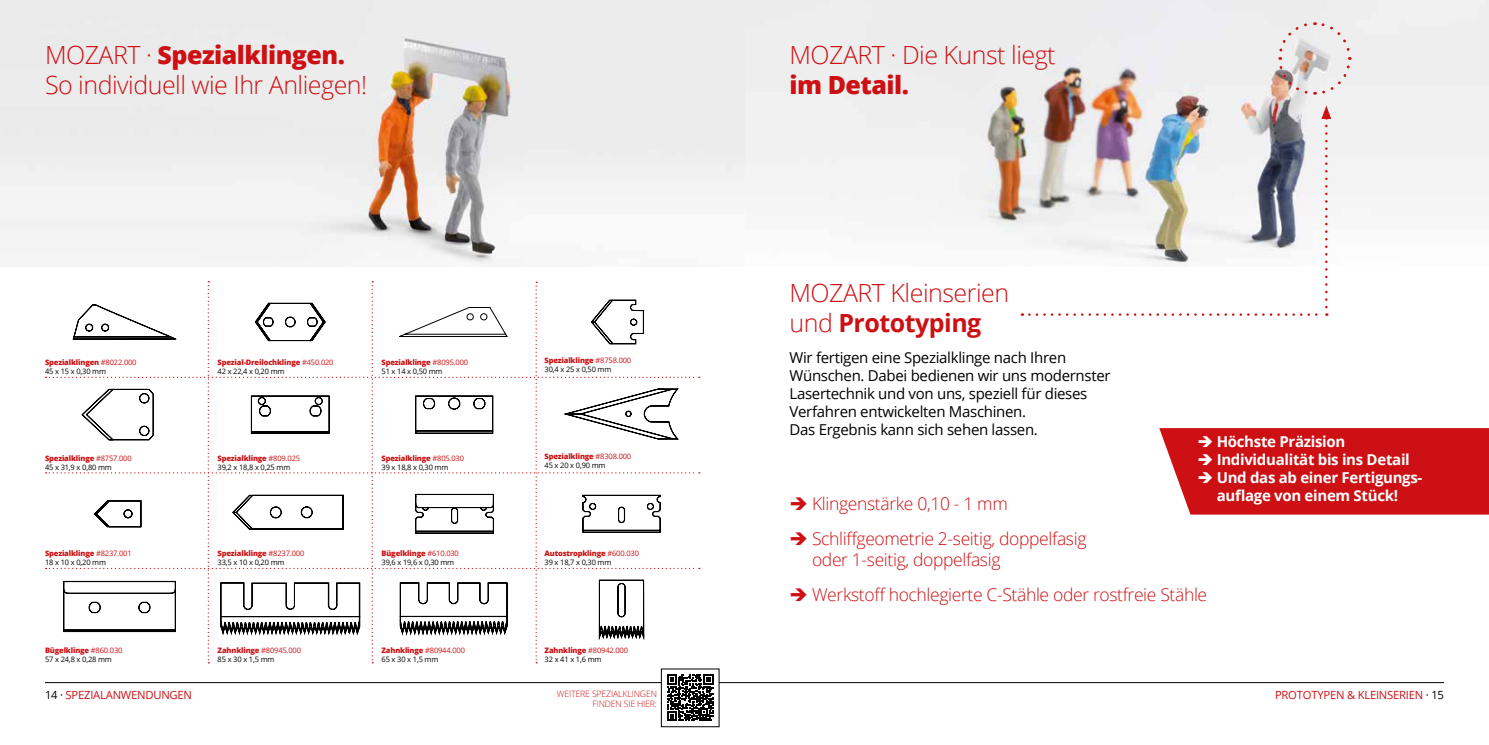
<style>
.page{position:relative;width:1489px;height:745px;background:#fff}
.page>*{position:absolute;margin:0;border:0;box-sizing:border-box;transform-origin:0 0}
.t1{font:300 25px/30px "Open Sans";letter-spacing:-.02em;color:#cd1013}
.t2{font:800 25px "Open Sans";letter-spacing:-.02em;color:#cd1013}
.t3{font:300 17.5px/21px "Open Sans";letter-spacing:-.02em;color:#cd1013}
.t4{font:15px/18px "Open Sans";letter-spacing:-.02em;color:#000}
.t5{font:700 15px/18px "Open Sans";letter-spacing:-.02em;color:#fff;text-align:center}
.t6{font:11.25px "Open Sans";letter-spacing:-.02em;color:#cd1013}
.t7{font:300 8.75px/10.5px "Open Sans";letter-spacing:-.02em;color:#cd1013;text-align:right}
.t8{font:7.5px/9px "Open Sans";letter-spacing:-.02em;color:#000}
.t9{font:800 7.5px/9px "Open Sans";letter-spacing:-.02em;color:#cd1013}
.s1{font-weight:800}
.s2{font-weight:400}
.s3{font-weight:400;color:#000}
.s4{font-weight:800;color:#cd1013}
.s5{color:#cd1013}
.s6{font-weight:700}
.s7{color:#000}
</style>
<div class="page">
<img style="left:0;top:0;width:1488px;height:266px">
<hr style="left:45px;top:682px;width:1398px;height:1px;background:#000">
<svg style="left:1276px;top:21px;width:75px;height:75px;background:#e3dad8"></svg>
<svg style="left:1029px;top:313px;width:298px;height:2px"></svg>
<svg style="left:1321px;top:105px;width:10px;height:202px"></svg>
<svg style="left:46px;top:281px;width:653px;height:382px"></svg>
<div style="left:400px;top:616px;width:107px;height:1px;border:1px solid #000"></div>
<div style="left:661px;top:668px;width:58px;height:58px;background:#fff"></div>
<svg style="left:667px;top:674px;width:46px;height:46px"></svg>
<svg style="left:1159px;top:428px;width:329px;height:86px;background:#cf1e20"></svg>
<h1 class="t1" style="left:45px;top:39px;width:324px">MOZART · <span class="s1">Spezialklingen.<br></span>So individuell wie Ihr Anliegen!</h1>
<p class="t9" style="left:45px;top:357px;width:93px">Spezialklingen <span class="s2">#8022.000<br></span><span class="s3">45 x 15 x 0,30 mm</span></p>
<p class="t9" style="left:217px;top:357px;width:117px">Spezial-Dreilochklinge <span class="s2">#450.020<br></span><span class="s3">42 x 22,4 x 0,20 mm</span></p>
<p class="t9" style="left:381px;top:357px;width:88px">Spezialklinge <span class="s2">#8095.000<br></span><span class="s3">51 x 14 x 0,50 mm</span></p>
<p class="t8" style="left:45px;top:453px;width:88px"><span class="s4">Spezialklinge</span> <span class="s5">#8757.000<br></span>45 x 31,9 x 0,80 mm</p>
<p class="t8" style="left:217px;top:453px;width:84px"><span class="s4">Spezialklinge</span> <span class="s5">#809.025<br></span>39,2 x 18,8 x 0,25 mm</p>
<p class="t8" style="left:381px;top:453px;width:84px"><span class="s4">Spezialklinge</span> <span class="s5">#805.030<br></span>39 x 18,8 x 0,30 mm</p>
<p class="t8" style="left:544px;top:355px;width:88px"><span class="s4">Spezialklinge</span> <span class="s5">#8758.000<br></span>30,4 x 25 x 0,50 mm</p>
<p class="t9" style="left:544px;top:451px;width:88px">Spezialklinge <span class="s2">#8308.000<br></span><span class="s3">45 x 20 x 0,90 mm</span></p>
<p class="t9" style="left:45px;top:548px;width:88px">Spezialklinge <span class="s2">#8237.001<br></span><span class="s3">18 x 10 x 0,20 mm</span></p>
<p class="t8" style="left:217px;top:548px;width:88px"><span class="s4">Spezialklinge</span> <span class="s5">#8237.000<br></span>33,5 x 10 x 0,20 mm</p>
<p class="t8" style="left:381px;top:548px;width:79px"><span class="s4">Bügelklinge</span> <span class="s5">#610.030<br></span>39,6 x 19,6 x 0,30 mm</p>
<p class="t9" style="left:544px;top:548px;width:96px">Autostropklinge <span class="s2">#600.030<br></span><span class="s3">39 x 18,7 x 0,30 mm</span></p>
<p class="t8" style="left:45px;top:645px;width:79px"><span class="s4">Bügelklinge</span> <span class="s5">#860.030<br></span>57 x 24,8 x 0,28 mm</p>
<p class="t8" style="left:218px;top:645px;width:85px"><span class="s4">Zahnklinge</span> <span class="s5">#80945.000<br></span>85 x 30 x 1,5 mm</p>
<p class="t8" style="left:544px;top:645px;width:85px"><span class="s4">Zahnklinge</span> <span class="s5">#80942.000<br></span>32 x 41 x 1,6 mm</p>
<p class="t8" style="left:381px;top:645px;width:85px"><span class="s4">Zahnklinge</span> <span class="s5">#80944.000<br></span>65 x 30 x 1,5 mm</p>
<h1 class="t1" style="left:789px;top:39px;width:268px">MOZART · Die Kunst liegt</h1>
<h1 class="t2" style="left:789px;top:66px;width:121px">im Detail.</h1>
<h1 class="t1" style="left:789px;top:277px;width:221px">MOZART Kleinserien und <span class="s6">Prototyping</span></h1>
<h3 class="t4" style="left:789px;top:348px;width:322px">Wir fertigen eine Spezialklinge nach Ihren Wünschen. Dabei bedienen wir uns modernster Lasertechnik und von uns, speziell für dieses Verfahren entwickelten Maschinen.<br>Das Ergebnis kann sich sehen lassen.</h3>
<h3 class="t5" style="left:1197px;top:432px;width:149px">➔ Höchste Präzision</h3>
<h3 class="t5" style="left:1197px;top:450px;width:214px">➔ Individualität bis ins Detail</h3>
<h3 class="t5" style="left:1197px;top:468px;width:226px">➔ Und das ab einer Fertigungs&shy;auflage von einem Stück!</h3>
<h2 class="t3" style="left:789px;top:492px;width:220px">➔ Klingenstärke 0,10 - 1 mm</h2>
<h2 class="t3" style="left:812px;top:527px;width:276px;text-indent:-23px">➔ Schliffgeometrie 2-seitig, doppelfasig oder 1-seitig, doppelfasig</h2>
<h2 class="t3" style="left:789px;top:583px;width:419px">➔ Werkstoff hochlegierte C-Stähle oder rostfreie Stähle</h2>
<p class="t7" style="left:557px;top:687px;width:102px">WEITERE SPEZIALKLINGEN<br>FINDEN SIE HIER:</p>
<h3 class="t6" style="left:45px;top:686px;width:149px"><span class="s7">14 ·</span> SPEZIALANWENDUNGEN</h3>
<h3 class="t6" style="left:1274px;top:686px;width:170px">PROTOTYPEN &amp; KLEINSERIEN <span class="s7">· 15</span></h3>
</div>
